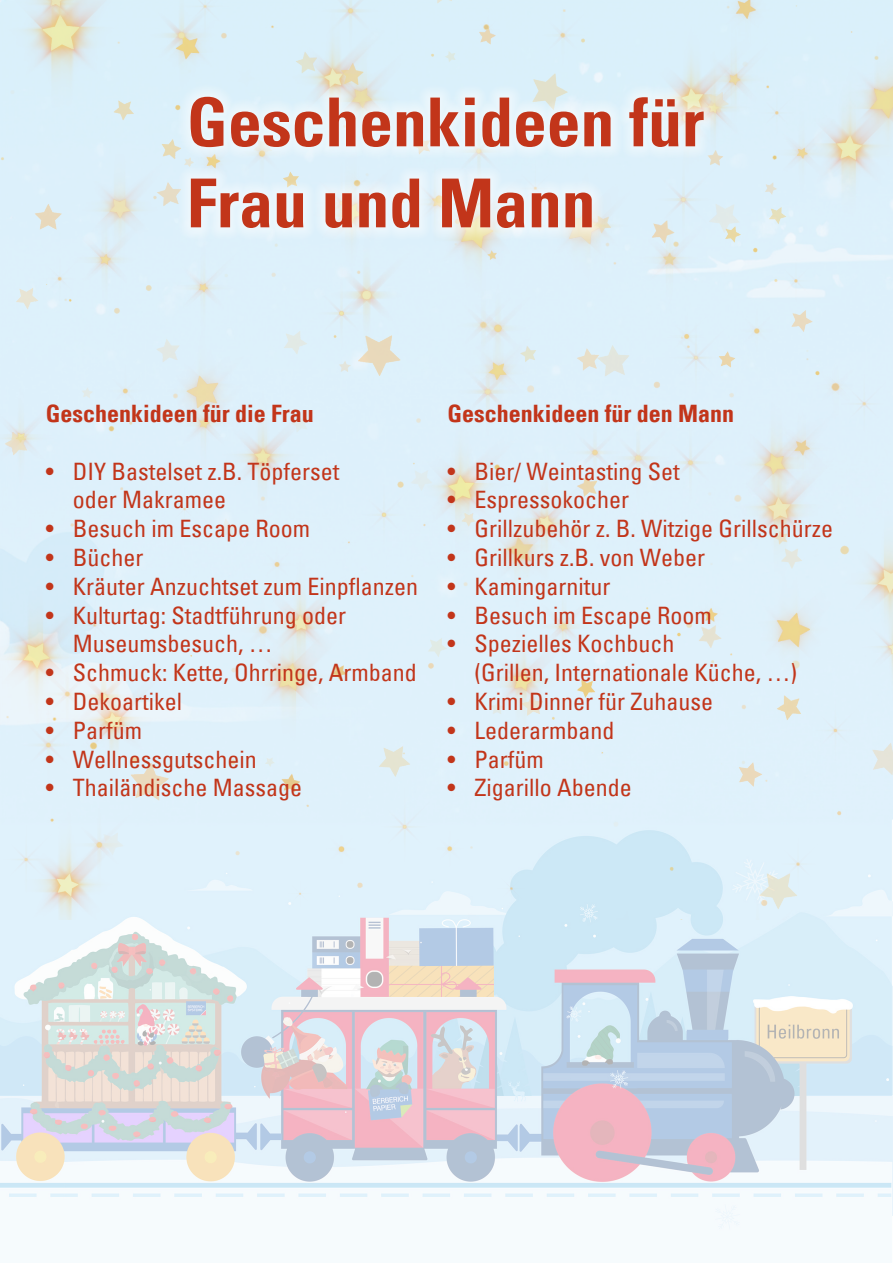
<style>
.page{position:relative;width:893px;height:1263px;background:#fff}
.page>*{position:absolute;margin:0;border:0;box-sizing:border-box;transform-origin:0 0}
.t1{font:700 condensed 67.5px "Univers";color:#c2351a}
.t2{font:condensed 24px/28.8px "Univers";color:#c2351a}
.t3{font:700 condensed 24px "Univers";color:#c2351a}
</style>
<div class="page">
<img style="left:0;top:919px;width:893px;height:311px">
<img style="left:0;top:0;width:893px;height:919px">
<svg style="left:178px;top:84px;width:539px;height:156px;fill:#e6f3fb"></svg>
<p class="t1" style="left:187px;top:93px;width:519px">Geschenkideen für</p>
<p class="t1" style="left:187px;top:174px;width:410px">Frau und Mann</p>
<p class="t3" style="left:46px;top:403px;width:269px">Geschenkideen für die Frau</p>
<p class="t2" style="left:73px;top:459px;width:268px;text-indent:-27px">• DIY Bastelset z.B. Töpferset oder Makramee</p>
<p class="t2" style="left:46px;top:516px;width:266px">• Besuch im Escape Room</p>
<p class="t2" style="left:46px;top:545px;width:99px">• Bücher</p>
<p class="t2" style="left:46px;top:574px;width:374px">• Kräuter Anzuchtset zum Einpflanzen</p>
<p class="t2" style="left:73px;top:603px;width:275px;text-indent:-27px">• Kulturtag: Stadtführung oder<br>Museumsbesuch, …</p>
<p class="t2" style="left:46px;top:660px;width:372px">• Schmuck: Kette, Ohrringe, Armband</p>
<p class="t2" style="left:46px;top:689px;width:138px">• Dekoartikel</p>
<p class="t2" style="left:46px;top:718px;width:98px">• Parfüm</p>
<p class="t2" style="left:46px;top:747px;width:212px">• Wellnessgutschein</p>
<p class="t2" style="left:46px;top:775px;width:258px">• Thailändische Massage</p>
<p class="t3" style="left:448px;top:403px;width:288px">Geschenkideen für den Mann</p>
<p class="t2" style="left:448px;top:459px;width:234px">• Bier/ Weintasting Set</p>
<p class="t2" style="left:448px;top:487px;width:183px">• Espressokocher</p>
<p class="t2" style="left:448px;top:516px;width:387px">• Grillzubehör z. B. Witzige Grillschürze</p>
<p class="t2" style="left:448px;top:545px;width:259px">• Grillkurs z.B. von Weber</p>
<p class="t2" style="left:448px;top:574px;width:164px">• Kamingarnitur</p>
<p class="t2" style="left:448px;top:603px;width:266px">• Besuch im Escape Room</p>
<p class="t2" style="left:475px;top:631px;width:324px;text-indent:-27px">• Spezielles Kochbuch<br>(Grillen, Internationale Küche, …)</p>
<p class="t2" style="left:448px;top:689px;width:267px">• Krimi Dinner für Zuhause</p>
<p class="t2" style="left:448px;top:718px;width:168px">• Lederarmband</p>
<p class="t2" style="left:448px;top:747px;width:98px">• Parfüm</p>
<p class="t2" style="left:448px;top:775px;width:186px">• Zigarillo Abende</p>
</div>
